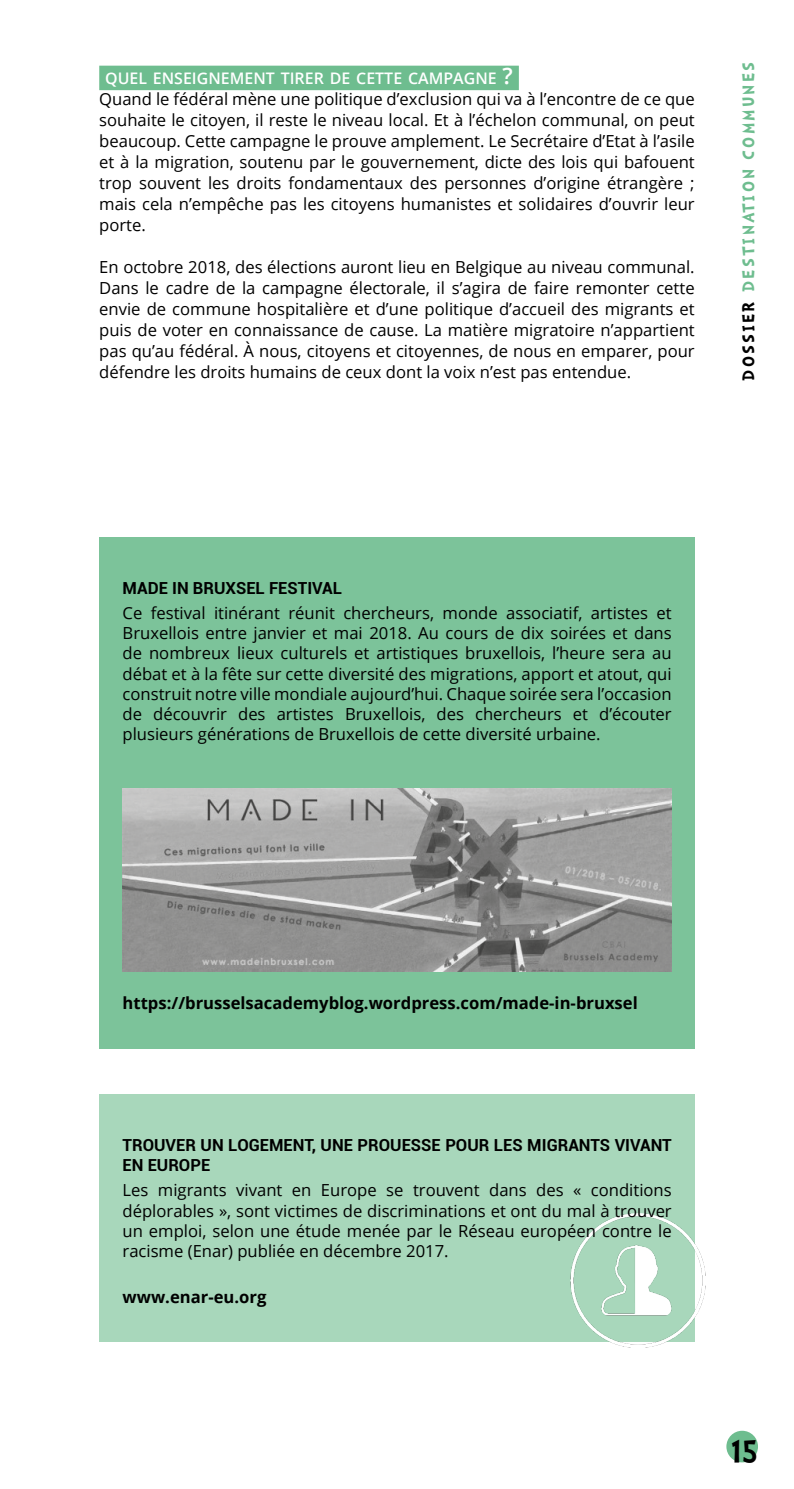
<style>
.page{position:relative;width:794px;height:1489px;background:#fff}
.page>*{position:absolute;margin:0;border:0;box-sizing:border-box;transform-origin:0 0}
.t1{font:700 40.95px "Doctor Soos";color:#000;scale:.9 1}
.t2{font:700 21px "Doctor Soos";letter-spacing:.1em;color:#6ebd8f}
.t3{font:16.62px/21px "Open Sans";color:#000;text-align:justify}
.t4{font:700 16.62px/20.1px "Roboto";color:#000}
.t5{font:700 16.62px "Open Sans";color:#000}
.t6{font:600 15.92px "Open Sans";color:#fff}
.s1{font-size:22.75px}
.s2{color:#000}
</style>
<div class="page">
<div style="left:727px;top:1431px;width:30px;height:30px;background:#6ebd8f;border-radius:50%"></div>
<div style="left:726px;top:1430px;width:32px;height:32px;border:2px solid #6ebd8f;border-radius:50%"></div>
<div style="left:99px;top:66px;width:420px;height:24px;background:#6ebd8f"></div>
<div style="left:99px;top:1093px;width:595px;height:248px;background:#a8d7bb"></div>
<img style="left:570px;top:1212px;width:135px;height:135px">
<div style="left:99px;top:537px;width:595px;height:511px;background:#7cc39a"></div>
<img style="left:123px;top:788px;width:549px;height:183px">
<p class="t6" style="left:105px;top:67px;width:409px">QUEL ENSEIGNEMENT TIRER DE CETTE CAMPAGNE <span class="s1">?</span></p>
<p class="t3" style="left:99px;top:88px;width:597px">Quand le fédéral mène une politique d’exclusion qui va à l’encontre de ce que souhaite le citoyen, il reste le niveau local. Et à l’échelon communal, on peut beaucoup. Cette campagne le prouve amplement. Le Secrétaire d’Etat à l’asile et à la migration, soutenu par le gouvernement, dicte des lois qui bafouent trop souvent les droits fondamentaux des personnes d’origine étrangère ; mais cela n’empêche pas les citoyens humanistes et solidaires d’ouvrir leur porte.</p>
<p class="t3" style="left:99px;top:256px;width:597px">En octobre 2018, des élections auront lieu en Belgique au niveau communal.<br>Dans le cadre de la campagne électorale, il s’agira de faire remonter cette envie de commune hospitalière et d’une politique d’accueil des migrants et puis de voter en connaissance de cause. La matière migratoire n’appartient pas qu’au fédéral. À nous, citoyens et citoyennes, de nous en emparer, pour défendre les droits humains de ceux dont la voix n’est pas entendue.</p>
<p class="t2" style="left:738px;top:380px;width:320px;rotate:-90deg"><span class="s2">DOSSIER</span> DESTINATION COMMUNES</p>
<p class="t4" style="left:123px;top:577px;width:221px">MADE IN BRUXSEL FESTIVAL</p>
<p class="t3" style="left:123px;top:602px;width:550px;line-height:20.1px">Ce festival itinérant réunit chercheurs, monde associatif, artistes et Bruxellois entre janvier et mai 2018. Au cours de dix soirées et dans de nombreux lieux culturels et artistiques bruxellois, l’heure sera au débat et à la fête sur cette diversité des migrations, apport et atout, qui construit notre ville mondiale aujourd’hui. Chaque soirée sera l’occasion de découvrir des artistes Bruxellois, des chercheurs et d’écouter plusieurs générations de Bruxellois de cette diversité urbaine.</p>
<p class="t5" style="left:123px;top:990px;width:517px">https://brusselsacademyblog.wordpress.com/made-in-bruxsel</p>
<p class="t4" style="left:123px;top:1134px;width:550px">TROUVER UN LOGEMENT, UNE PROUESSE POUR LES MIGRANTS VIVANT<br>EN EUROPE</p>
<p class="t3" style="left:123px;top:1179px;width:551px;line-height:20.1px">Les migrants vivant en Europe se trouvent dans des « conditions déplorables », sont victimes de discriminations et ont du mal à trouver un emploi, selon une étude menée par le Réseau européen contre le racisme (Enar) publiée en décembre 2017.</p>
<p class="t5" style="left:123px;top:1284px;width:145px">www.enar-eu.org</p>
<h1 class="t1" style="left:731px;top:1430px;width:32px">15</h1>
</div>
